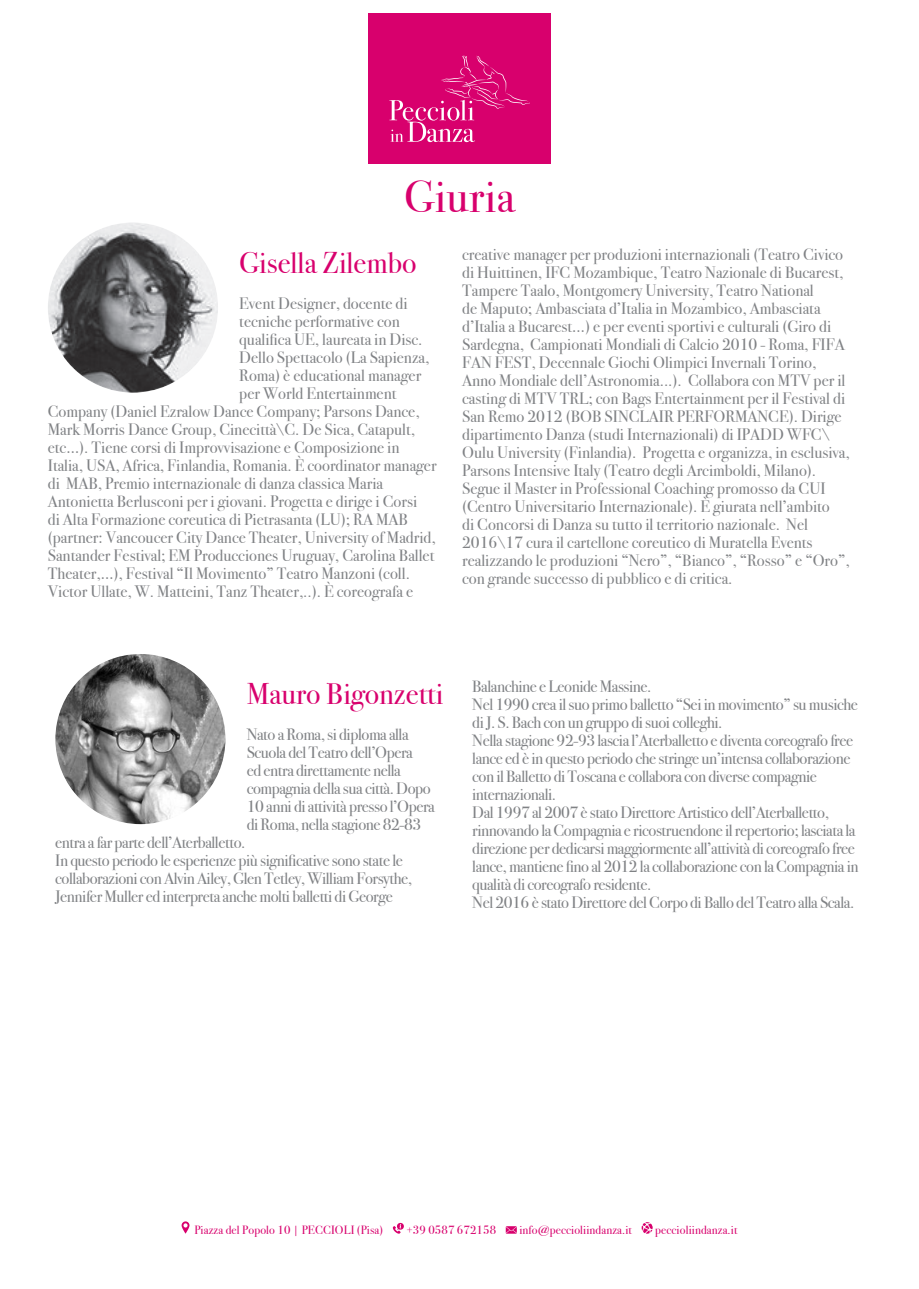
<style>
.page{position:relative;width:919px;height:1289px;background:#fff}
.page>*{position:absolute;margin:0;border:0;box-sizing:border-box;transform-origin:0 0}
.t1{font:45px "Bodoni Svty Two ITCTT";letter-spacing:.01em;color:#d8006d}
.t2{font:30px "Bodoni Svty Two ITCTT";color:#d8006d}
.t3{font:16.5px/18px "Bodoni Svty Two ITCTT";color:#808285}
.t4{font:16.5px/18px "Bodoni Svty Two ITCTT";letter-spacing:-.025em;color:#808285}
.t5{font:12px "Bodoni Svty Two ITCTT";letter-spacing:.01em;color:#d8006d}
</style>
<div class="page">
<div style="left:368px;top:13px;width:183px;height:150px;background:#d8006d"></div>
<svg style="left:181px;top:1221px;width:8px;height:12px"></svg>
<svg style="left:393px;top:1222px;width:11px;height:11px"></svg>
<svg style="left:505px;top:1226px;width:12px;height:7px"></svg>
<svg style="left:641px;top:1222px;width:11px;height:11px"></svg>
<svg style="left:389px;top:55px;width:140px;height:87px"></svg>
<img style="left:48px;top:222px;width:170px;height:170px;border-radius:85px">
<img style="left:55px;top:654px;width:170px;height:170px;border-radius:85px">
<p class="t1" style="left:404px;top:160px;width:112px">Giuria</p>
<p class="t2" style="left:239px;top:238px;width:179px">Gisella Zilembo</p>
<p class="t3" style="left:239px;top:292px;width:170px">Event Designer, docente di</p>
<p class="t3" style="left:239px;top:310px;width:162px">tecniche performative con</p>
<p class="t3" style="left:239px;top:328px;width:185px">qualifica UE, laureata in Disc.</p>
<p class="t3" style="left:239px;top:346px;width:191px">Dello Spettacolo (La Sapienza,</p>
<p class="t3" style="left:239px;top:364px;width:183px">Roma) è educational manager</p>
<p class="t3" style="left:239px;top:382px;width:159px">per World Entertainment</p>
<p class="t3" style="left:48px;top:400px;width:373px">Company (Daniel Ezralow Dance Company; Parsons Dance,</p>
<p class="t3" style="left:48px;top:418px;width:369px">Mark Morris Dance Group, Cinecittà\C. De Sica, Catapult,</p>
<p class="t3" style="left:48px;top:436px;width:353px">etc…). Tiene corsi di Improvvisazione e Composizione in</p>
<p class="t3" style="left:48px;top:454px;width:390px">Italia, USA, Africa, Finlandia, Romania. È coordinator manager</p>
<p class="t3" style="left:48px;top:472px;width:337px">di MAB, Premio internazionale di danza classica Maria</p>
<p class="t3" style="left:48px;top:490px;width:371px">Antonietta Berlusconi per i giovani. Progetta e dirige i Corsi</p>
<p class="t3" style="left:48px;top:508px;width:361px">di Alta Formazione coreutica di Pietrasanta (LU); RA MAB</p>
<p class="t3" style="left:48px;top:526px;width:389px">(partner: Vancoucer City Dance Theater, University of Madrid,</p>
<p class="t3" style="left:48px;top:544px;width:388px">Santander Festival; EM Producciones Uruguay, Carolina Ballet</p>
<p class="t3" style="left:48px;top:562px;width:363px">Theater,…), Festival “Il Movimento” Teatro Manzoni (coll.</p>
<p class="t3" style="left:48px;top:580px;width:367px">Victor Ullate, W. Matteini, Tanz Theater,..). È coreografa e</p>
<p class="t3" style="left:462px;top:244px;width:389px">creative manager per produzioni internazionali (Teatro Civico di Huittinen, IFC Mozambique, Teatro Nazionale di Bucarest, Tampere Taalo, Montgomery University, Teatro National<br>de Maputo; Ambasciata d’Italia in Mozambico, Ambasciata d’Italia a Bucarest…) e per eventi sportivi e culturali (Giro di Sardegna, Campionati Mondiali di Calcio 2010 - Roma, FIFA FAN FEST, Decennale Giochi Olimpici Invernali Torino, Anno Mondiale dell’Astronomia...). Collabora con MTV per il casting di MTV TRL; con Bags Entertainment per il Festival di San Remo 2012 (BOB SINCLAIR PERFORMANCE). Dirige dipartimento Danza (studi Internazionali) di IPADD WFC\ Oulu University (Finlandia). Progetta e organizza, in esclusiva, Parsons Intensive Italy (Teatro degli Arcimboldi, Milano).<br>Segue il Master in Professional Coaching promosso da CUI (Centro Universitario Internazionale). È giurata nell’ambito<br>di Concorsi di Danza su tutto il territorio nazionale. Nel 2016\17 cura il cartellone coreutico di Muratella Events realizzando le produzioni “Nero”, “Bianco”, “Rosso” e “Oro”, con grande successo di pubblico e di critica.</p>
<p class="t2" style="left:247px;top:669px;width:198px">Mauro Bigonzetti</p>
<p class="t4" style="left:247px;top:723px;width:189px">Nato a Roma, si diploma alla<br>Scuola del Teatro dell’Opera<br>ed entra direttamente nella compagnia della sua città. Dopo<br>10 anni di attività presso l’Opera di Roma, nella stagione 82-83</p>
<p class="t4" style="left:55px;top:831px;width:192px">entra a far parte dell’Aterballetto.</p>
<p class="t4" style="left:55px;top:849px;width:358px">In questo periodo le esperienze più significative sono state le collaborazioni con Alvin Ailey, Glen Tetley, William Forsythe,<br>Jennifer Muller ed interpreta anche molti balletti di George</p>
<p class="t4" style="left:472px;top:675px;width:181px">Balanchine e Leonide Massine.</p>
<p class="t4" style="left:472px;top:693px;width:387px">Nel 1990 crea il suo primo balletto “Sei in movimento” su musiche di J. S. Bach con un gruppo di suoi colleghi.</p>
<p class="t4" style="left:472px;top:729px;width:382px">Nella stagione 92-93 lascia l’Aterballetto e diventa coreografo free lance ed è in questo periodo che stringe un’intensa collaborazione con il Balletto di Toscana e collabora con diverse compagnie internazionali.</p>
<p class="t4" style="left:472px;top:801px;width:387px">Dal 1997 al 2007 è stato Direttore Artistico dell’Aterballetto, rinnovando la Compagnia e ricostruendone il repertorio; lasciata la direzione per dedicarsi maggiormente all’attività di coreografo free lance, mantiene fino al 2012 la collaborazione con la Compagnia in qualità di coreografo residente.</p>
<p class="t4" style="left:472px;top:891px;width:383px">Nel 2016 è stato Direttore del Corpo di Ballo del Teatro alla Scala.</p>
<p class="t5" style="left:194px;top:1219px;width:190px">Piazza del Popolo 10 | PECCIOLI (Pisa)</p>
<p class="t5" style="left:406px;top:1219px;width:91px">+39 0587 672158</p>
<p class="t5" style="left:519px;top:1219px;width:114px">info@peccioliindanza.it</p>
<p class="t5" style="left:655px;top:1219px;width:84px">peccioliindanza.it</p>
</div>
